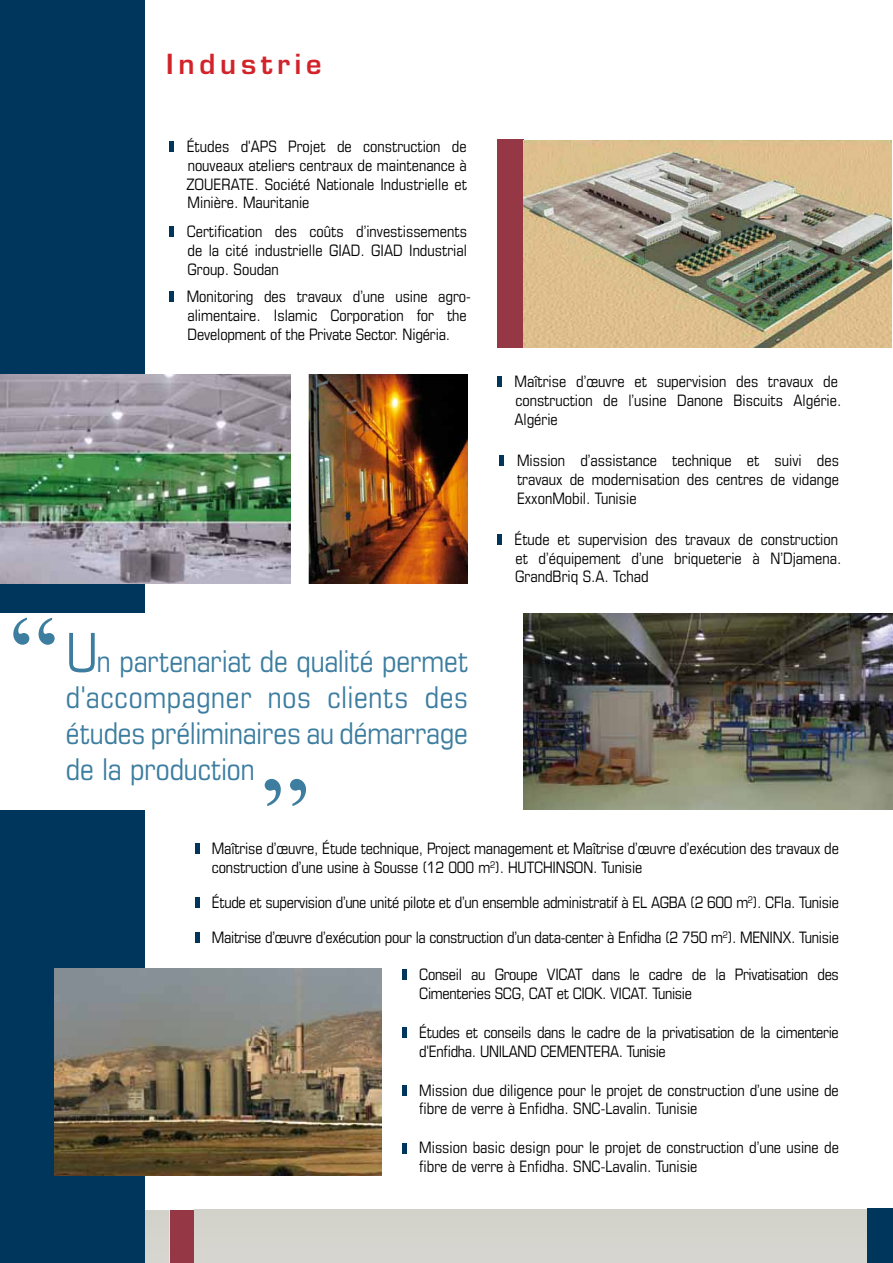
<style>
.page{position:relative;width:893px;height:1263px;background:#fff}
.page>*{position:absolute;margin:0;border:0;box-sizing:border-box;transform-origin:0 0}
.t1{font:108px "Times New Roman";color:#3c7da0}
.t2{font:condensed 30px/36px "Eurostile LT Std";letter-spacing:-.005em;color:#3c7da0;text-align:justify}
.t3{font:600 27px "Eurostile LT Std";letter-spacing:.18em;color:#d2232a}
.t4{font:condensed 15.75px/18.9px "Eurostile LT Std";color:#000}
.t5{font:condensed 15.75px/18.9px "Eurostile LT Std";letter-spacing:-.02em;color:#000}
.s1{font-family:"Times New Roman";font-stretch:normal;font-size:108px}
.s2{font-size:54px}
</style>
<div class="page">
<div style="left:170px;top:1210px;width:34px;height:53px;background:#963745"></div>
<img style="left:145px;top:1210px;width:25px;height:53px">
<div style="left:195px;top:1209px;width:672px;height:54px;background:#d4d4cc"></div>
<div style="left:0;top:0;width:145px;height:1263px;background:#00355c"></div>
<div style="left:497px;top:377px;width:5px;height:10px;background:#00355c"></div>
<hr style="left:170px;top:141px;width:4px;height:11px;background:#00355c">
<hr style="left:170px;top:226px;width:4px;height:11px;background:#00355c">
<hr style="left:170px;top:292px;width:4px;height:10px;background:#00355c">
<hr style="left:195px;top:844px;width:4px;height:10px;background:#00355c">
<hr style="left:195px;top:898px;width:4px;height:10px;background:#00355c">
<hr style="left:195px;top:933px;width:4px;height:10px;background:#00355c">
<div style="left:497px;top:534px;width:5px;height:11px;background:#00355c"></div>
<div style="left:402px;top:969px;width:5px;height:11px;background:#00355c"></div>
<div style="left:402px;top:1027px;width:5px;height:11px;background:#00355c"></div>
<div style="left:402px;top:1085px;width:5px;height:10px;background:#00355c"></div>
<div style="left:402px;top:1143px;width:5px;height:10px;background:#00355c"></div>
<img style="left:54px;top:968px;width:328px;height:207px">
<img style="left:0;top:375px;width:290px;height:208px">
<img style="left:308px;top:375px;width:160px;height:208px">
<div style="left:497px;top:139px;width:27px;height:209px;background:#963745"></div>
<img style="left:524px;top:614px;width:369px;height:195px">
<hr style="left:499px;top:456px;width:4px;height:10px;background:#00355c">
<div style="left:0;top:614px;width:151px;height:195px;background:#fff"></div>
<img style="left:523px;top:140px;width:369px;height:208px">
<div style="left:867px;top:1209px;width:26px;height:54px;background:#00355c"></div>
<h3 class="t3" style="left:166px;top:47px;width:157px">Industrie</h3>
<p class="t4" style="left:186px;top:136px;width:282px;text-align:justify">Études d'APS Projet de construction de nouveaux ateliers centraux de maintenance à ZOUERATE. Société Nationale Industrielle et Minière. Mauritanie</p>
<p class="t4" style="left:187px;top:221px;width:282px;text-align:justify">Certification des coûts d’investissements de la cité industrielle GIAD. GIAD Industrial Group. Soudan</p>
<p class="t4" style="left:187px;top:287px;width:286px">Monitoring des travaux d’une usine agro&shy;alimentaire. Islamic Corporation for the<br>Development of the Private Sector. Nigéria.</p>
<h2 class="t2" style="left:66px;top:643px;width:404px;text-indent:-56px"><span class="s1">“</span> <span class="s2">U</span>n partenariat de qualité permet d'accompagner nos clients des études préliminaires au démarrage de la production</h2>
<h1 class="t1" style="left:261px;top:681px;width:49px">„</h1>
<p class="t4" style="left:514px;top:372px;width:328px">Maîtrise d’œuvre et supervision des travaux de construction de l’usine Danone Biscuits Algérie.<br>Algérie</p>
<p class="t4" style="left:517px;top:451px;width:323px;text-align:justify">Mission d’assistance technique et suivi des travaux de modernisation des centres de vidange ExxonMobil. Tunisie</p>
<p class="t4" style="left:514px;top:529px;width:328px">Étude et supervision des travaux de construction et d’équipement d’une briqueterie à N’Djamena.<br>GrandBriq S.A. Tchad</p>
<p class="t4" style="left:212px;top:839px;width:628px">Maîtrise d’œuvre, Étude technique, Project management et Maîtrise d’œuvre d’exécution des travaux de construction d’une usine à Sousse (12 000 m<sup>2</sup>). HUTCHINSON. Tunisie</p>
<p class="t5" style="left:212px;top:893px;width:629px">Étude et supervision d’une unité pilote et d’un ensemble administratif à EL AGBA (2 600 m<sup>2</sup>). CFIa. Tunisie</p>
<p class="t5" style="left:212px;top:928px;width:629px">Maitrise d’œuvre d’exécution pour la construction d’un data-center à Enfidha (2 750 m<sup>2</sup>). MENINX. Tunisie</p>
<p class="t5" style="left:419px;top:965px;width:421px">Conseil au Groupe VICAT dans le cadre de la Privatisation des<br>Cimenteries SCG, CAT et CIOK. VICAT. Tunisie</p>
<p class="t5" style="left:419px;top:1022px;width:421px">Études et conseils dans le cadre de la privatisation de la cimenterie d'Enfidha. UNILAND CEMENTERA. Tunisie</p>
<p class="t4" style="left:419px;top:1080px;width:421px">Mission due diligence pour le projet de construction d’une usine de fibre de verre à Enfidha. SNC-Lavalin. Tunisie</p>
<p class="t4" style="left:419px;top:1138px;width:421px">Mission basic design pour le projet de construction d’une usine de fibre de verre à Enfidha. SNC-Lavalin. Tunisie</p>
</div>
